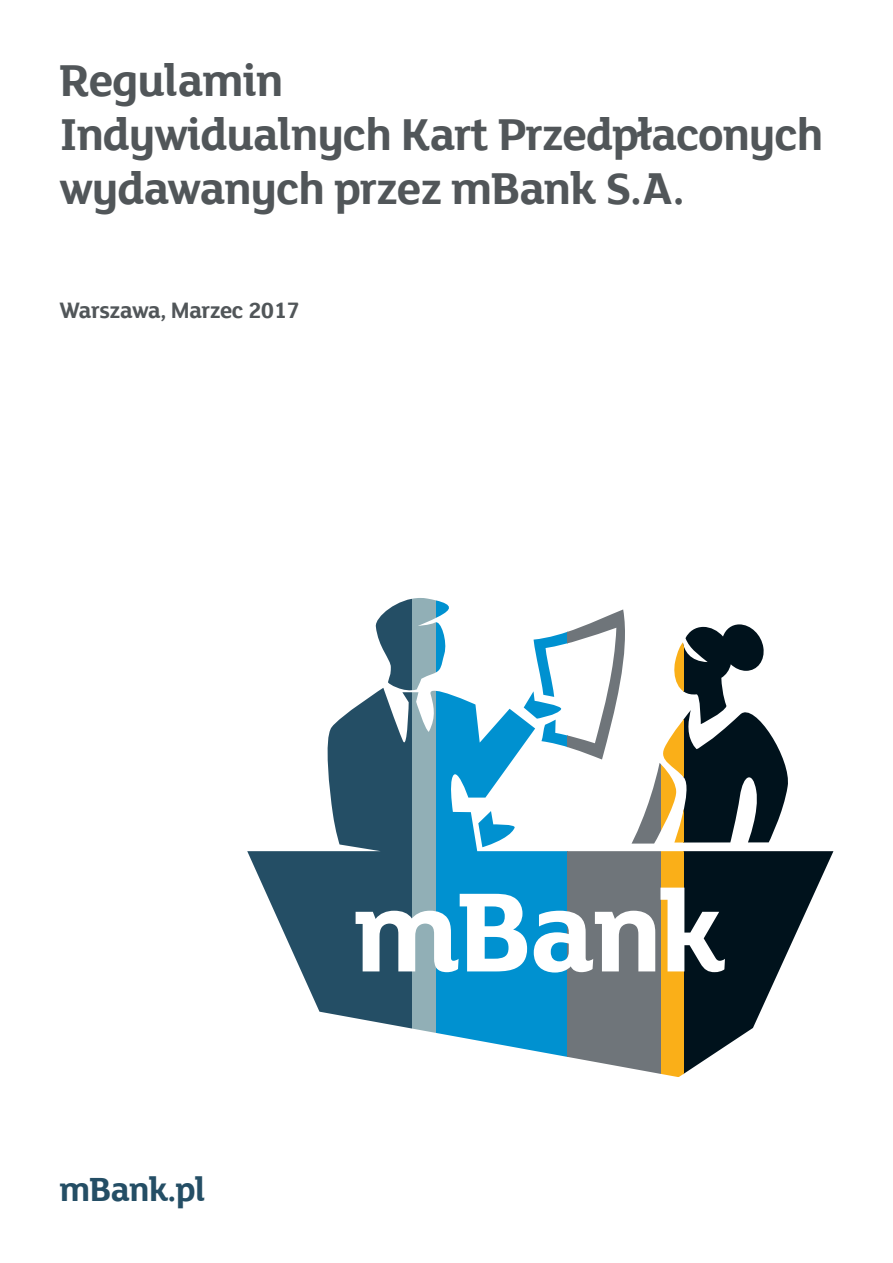
<style>
.page{position:relative;width:893px;height:1263px;background:#fff}
.page>*{position:absolute;margin:0;border:0;box-sizing:border-box;transform-origin:0 0}
.t1{font:700 48px "FS Lola";letter-spacing:-.025em;color:#515659}
.t2{font:700 36px "FS Lola";letter-spacing:-.025em;color:#244e65}
.t3{font:700 24px "FS Lola";letter-spacing:-.025em;color:#515659}
</style>
<div class="page">
<svg style="left:247px;top:598px;width:165px;height:431px"></svg>
<svg style="left:436px;top:600px;width:131px;height:457px;fill:#0091d0"></svg>
<svg style="left:567px;top:609px;width:94px;height:465px"></svg>
<svg style="left:683px;top:624px;width:150px;height:451px"></svg>
<svg style="left:661px;top:642px;width:22px;height:435px;fill:#faaf18"></svg>
<svg style="left:412px;top:598px;width:24px;height:435px;background:#9cb7bd"></svg>
<svg style="left:356px;top:888px;width:369px;height:84px"></svg>
<p class="t1" style="left:60px;top:47px;width:225px">Regulamin</p>
<p class="t1" style="left:60px;top:101px;width:766px">Indywidualnych Kart Przedpłaconych</p>
<p class="t1" style="left:60px;top:155px;width:627px">wydawanych przez mBank S.A.</p>
<p class="t3" style="left:60px;top:293px;width:242px">Warszawa, Marzec 2017</p>
<p class="t2" style="left:60px;top:1165px;width:148px">mBank.pl</p>
</div>
